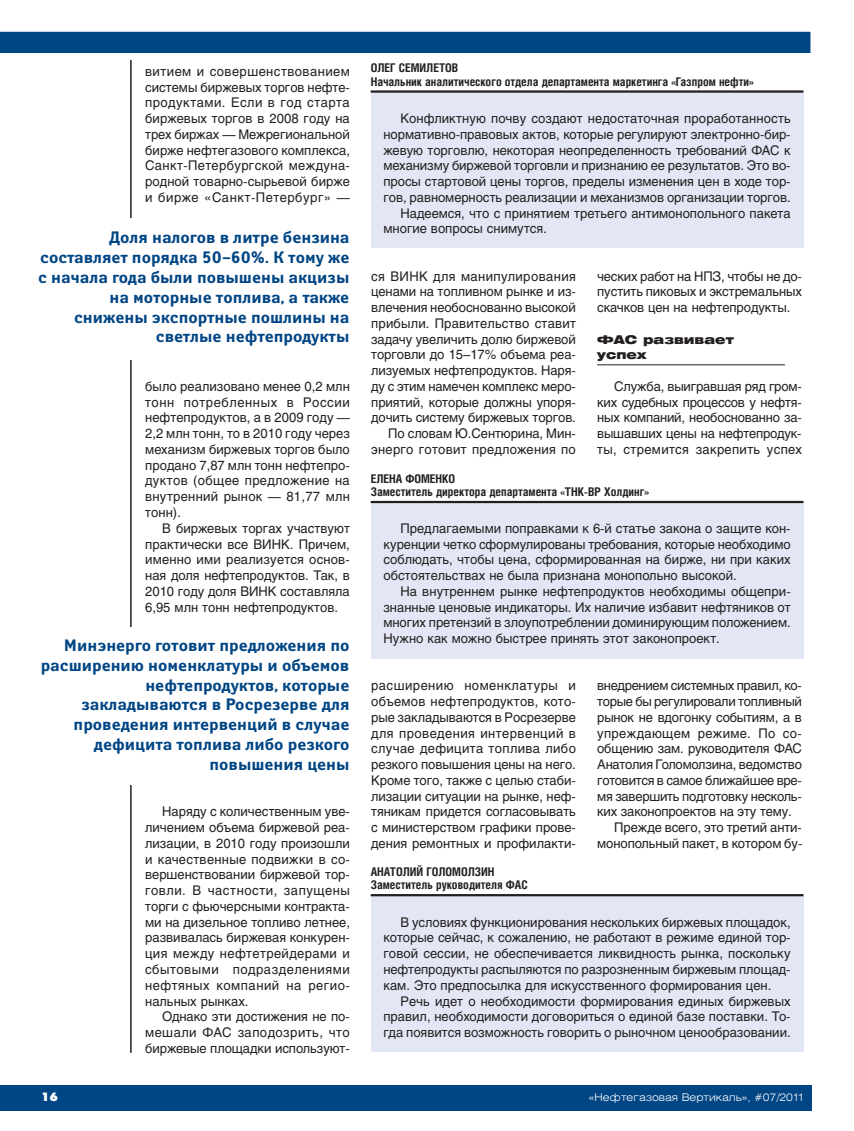
<style>
.page{position:relative;width:854px;height:1131px;background:#fff}
.page>*{position:absolute;margin:0;border:0;box-sizing:border-box;transform-origin:0 0}
.t1{font:700 16.5px/19.8px "Yanus C";color:#004584;text-align:right}
.t2{font:13.2px/15.8px "Helios";letter-spacing:-.005em;color:#231f20;text-align:justify}
.t3{font:13.2px "Helios";letter-spacing:-.025em;color:#231f20}
.t4{font:13.2px "Helios";letter-spacing:.025em;color:#231f20}
.t5{font:700 12px/13.5px "Helios Cond";color:#231f20}
.t6{font:900 12px/15.8px "Helios Ext";letter-spacing:.005em;color:#231f20}
.t7{font:12px "Futura Futuris XC";color:#fff}
.t8{font:300 10.5px "Helios Ext";color:#fff}
</style>
<div class="page">
<div style="left:0;top:1085px;width:811px;height:25px;background:#004584"></div>
<hr style="left:597px;top:364px;width:187px;height:1px;background:#231f20">
<div style="left:0;top:31px;width:811px;height:22px;background:#004584"></div>
<hr style="left:130px;top:60px;width:1px;height:992px;background:#231f20">
<div style="left:37px;top:218px;width:312px;height:141px;background:#fff"></div>
<div style="left:370px;top:92px;width:433px;height:156px;background:#e3e7f5"></div>
<hr style="left:370px;top:90px;width:433px;height:3px;background:#231f20">
<div style="left:370px;top:502px;width:433px;height:157px;background:#e3e7f5"></div>
<hr style="left:370px;top:501px;width:433px;height:2px;background:#231f20">
<div style="left:370px;top:895px;width:433px;height:156px;background:#e3e7f5"></div>
<hr style="left:370px;top:894px;width:433px;height:2px;background:#231f20">
<p class="t2" style="left:145px;top:65px;width:206px">витием и совершенствованием системы биржевых торгов нефте&shy;продуктами. Если в год старта биржевых торгов в 2008 году на трех биржах — Межрегиональной бирже нефтегазового комплекса, Санкт-Петербургской междуна&shy;родной товарно-сырьевой бирже и бирже «Санкт-Петербург» —</p>
<p class="t1" style="left:38px;top:229px;width:312px">Доля налогов в литре бензина составляет порядка 50–60%. К тому же с начала года были повышены акцизы на моторные топлива, а также снижены экспортные пошлины на светлые нефтепродукты</p>
<p class="t2" style="left:145px;top:380px;width:206px">было реализовано менее 0,2 млн тонн потребленных в России нефтепродуктов, а в 2009 году — 2,2 млн тонн, то в 2010 году через механизм биржевых торгов было продано 7,87 млн тонн нефтепро&shy;дуктов (общее предложение на внутренний рынок — 81,77 млн тонн).</p>
<p class="t2" style="left:145px;top:521px;width:206px;text-indent:17px">В биржевых торгах участвуют практически все ВИНК. Причем, именно ими реализуется основ&shy;ная доля нефтепродуктов. Так, в 2010 году доля ВИНК составляла 6,95 млн тонн нефтепродуктов.</p>
<p class="t1" style="left:41px;top:636px;width:310px">Минэнерго готовит предложения по расширению номенклатуры и объемов нефтепродуктов, которые закладываются в Росрезерве для проведения интервенций в случае дефицита топлива либо резкого повышения цены</p>
<p class="t7" style="left:41px;top:1092px;width:18px">16</p>
<p class="t2" style="left:145px;top:805px;width:206px;text-indent:17px">Наряду с количественным уве&shy;личением объема биржевой реа&shy;лизации, в 2010 году произошли и качественные подвижки в со&shy;вершенствовании биржевой тор&shy;говли. В частности, запущены торги с фьючерсными контракта&shy;ми на дизельное топливо летнее, развивалась биржевая конкурен&shy;ция между нефтетрейдерами и сбытовыми подразделениями нефтяных компаний на регио&shy;нальных рынках.</p>
<p class="t2" style="left:145px;top:1010px;width:206px;text-indent:17px">Однако эти достижения не по&shy;мешали ФАС заподозрить, что биржевые площадки используют-</p>
<p class="t5" style="left:370px;top:62px;width:384px">ОЛЕГ СЕМИЛЕТОВ<br>Начальник аналитического отдела департамента маркетинга «Газпром нефти»</p>
<p class="t2" style="left:400px;top:112px;width:391px">Конфликтную почву создают недостаточная проработанность</p>
<p class="t2" style="left:383px;top:128px;width:408px">нормативно-правовых актов, которые регулируют электронно-бир-</p>
<p class="t2" style="left:383px;top:143px;width:408px">жевую торговлю, некоторая неопределенность требований ФАС к</p>
<p class="t2" style="left:383px;top:159px;width:408px">механизму биржевой торговли и признанию ее результатов. Это во-</p>
<p class="t2" style="left:383px;top:175px;width:408px">просы стартовой цены торгов, пределы изменения цен в ходе тор-</p>
<p class="t2" style="left:383px;top:191px;width:408px">гов, равномерность реализации и механизмов организации торгов.</p>
<p class="t2" style="left:400px;top:206px;width:391px">Надеемся, что с принятием третьего антимонопольного пакета</p>
<p class="t2" style="left:383px;top:222px;width:165px">многие вопросы снимутся.</p>
<p class="t2" style="left:371px;top:269px;width:206px;text-align:right">ся ВИНК для манипулирования ценами на топливном рынке и из&shy;влечения необоснованно высокой прибыли. Правительство ставит задачу увеличить долю биржевой торговли до 15–17% объема реа&shy;лизуемых нефтепродуктов. Наря&shy;ду с этим намечен комплекс меро&shy;приятий, которые должны упоря&shy;дочить систему биржевых торгов.<br>По словам Ю.Сентюрина, Мин&shy;энерго готовит предложения по</p>
<p class="t2" style="left:597px;top:269px;width:206px">ческих работ на НПЗ, чтобы не до&shy;пустить пиковых и экстремальных скачков цен на нефтепродукты.</p>
<p class="t6" style="left:597px;top:332px;width:138px">ФАС развивает успех</p>
<p class="t2" style="left:597px;top:380px;width:206px;text-indent:17px">Служба, выигравшая ряд гром&shy;ких судебных процессов у нефтя&shy;ных компаний, необоснованно за&shy;вышавших цены на нефтепродук&shy;ты, стремится закрепить успех</p>
<p class="t5" style="left:370px;top:473px;width:279px">ЕЛЕНА ФОМЕНКО<br>Заместитель директора департамента «ТНК-ВР Холдинг»</p>
<p class="t2" style="left:383px;top:521px;width:408px;text-indent:17px">Предлагаемыми поправками к 6-й статье закона о защите кон&shy;куренции четко сформулированы требования, которые необходимо соблюдать, чтобы цена, сформированная на бирже, ни при каких обстоятельствах не была признана монопольно высокой.</p>
<p class="t2" style="left:383px;top:584px;width:408px;text-indent:17px">На внутреннем рынке нефтепродуктов необходимы общепри&shy;знанные ценовые индикаторы. Их наличие избавит нефтяников от многих претензий в злоупотреблении доминирующим положением.<br>Нужно как можно быстрее принять этот законопроект.</p>
<p class="t2" style="left:371px;top:679px;width:206px">расширению номенклатуры и объемов нефтепродуктов, кото&shy;рые закладываются в Росрезерве для проведения интервенций в случае дефицита топлива либо резкого повышения цены на него.<br>Кроме того, также с целью стаби&shy;лизации ситуации на рынке, неф&shy;тяникам придется согласовывать с министерством графики прове&shy;дения ремонтных и профилакти-</p>
<p class="t5" style="left:370px;top:866px;width:158px">АНАТОЛИЙ ГОЛОМОЛЗИН<br>Заместитель руководителя ФАС</p>
<p class="t3" style="left:597px;top:680px;width:206px">внедрением системных правил, ко-</p>
<p class="t3" style="left:597px;top:696px;width:206px">торые бы регулировали топливный</p>
<p class="t2" style="left:597px;top:710px;width:206px">рынок не вдогонку событиям, а в</p>
<p class="t4" style="left:597px;top:728px;width:206px">упреждающем режиме. По со-</p>
<p class="t2" style="left:597px;top:742px;width:206px">общению зам. руководителя ФАС</p>
<p class="t2" style="left:597px;top:758px;width:206px">Анатолия Голомолзина, ведомство</p>
<p class="t2" style="left:597px;top:773px;width:206px">готовится в самое ближайшее вре-</p>
<p class="t2" style="left:597px;top:789px;width:206px">мя завершить подготовку несколь-</p>
<p class="t2" style="left:597px;top:805px;width:196px">ких законопроектов на эту тему.</p>
<p class="t2" style="left:614px;top:821px;width:189px">Прежде всего, это третий анти-</p>
<p class="t2" style="left:597px;top:836px;width:206px">монопольный пакет, в котором бу-</p>
<p class="t2" style="left:383px;top:915px;width:408px;text-indent:17px">В условиях функционирования нескольких биржевых площадок, которые сейчас, к сожалению, не работают в режиме единой тор&shy;говой сессии, не обеспечивается ликвидность рынка, поскольку нефтепродукты распыляются по разрозненным биржевым площад&shy;кам. Это предпосылка для искусственного формирования цен.</p>
<p class="t2" style="left:383px;top:994px;width:408px;text-indent:17px">Речь идет о необходимости формирования единых биржевых правил, необходимости договориться о единой базе поставки. То&shy;гда появится возможность говорить о рыночном ценообразовании.</p>
<p class="t8" style="left:588px;top:1092px;width:216px">«Нефтегазовая Вертикаль», #07/2011</p>
</div>
